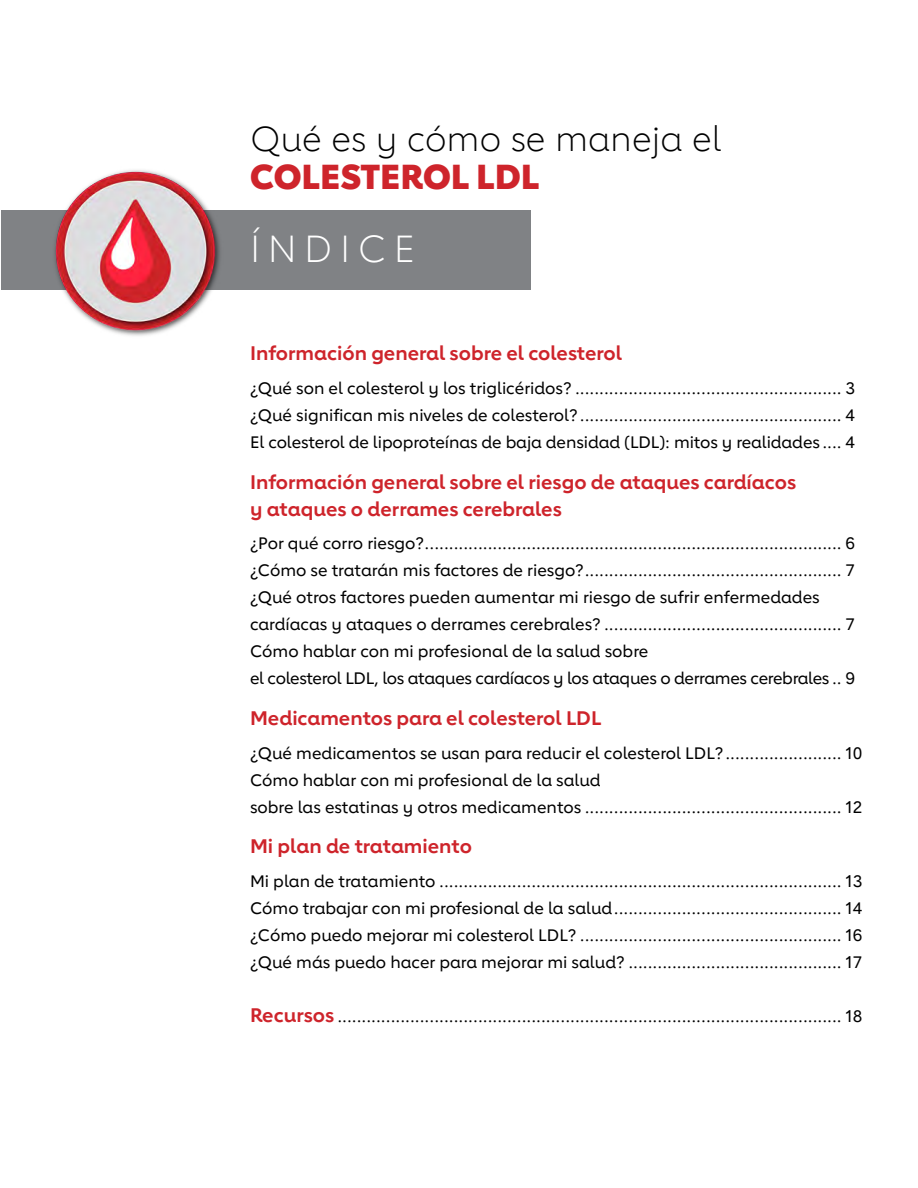
<style>
.page{position:relative;width:918px;height:1188px;background:#fff}
.page>*{position:absolute;margin:0;border:0;box-sizing:border-box;transform-origin:0 0}
.t1{font:300 37.5px "Lub Dub";letter-spacing:.2em;color:#fff}
.t2{font:300 34.5px "Lub Dub";color:#000}
.t3{font:800 34.5px "Lub Dub";color:#ce242b}
.t4{font:700 19.5px/27px "Lub Dub";color:#ce242b}
.t5{font:500 16.5px/27px "Lub Dub";color:#000}
.t6{font:500 16.5px "Lub Dub";color:#000101}
.t7{font:500 16.5px/27px "Lub Dub";letter-spacing:-.02em;color:#000}
.s1{font-weight:700;font-size:19.5px;color:#ce242b}
</style>
<div class="page">
<div style="left:1px;top:211px;width:529px;height:79px;background:#808285"></div>
<img style="left:48px;top:170px;width:175px;height:166px">
<p class="t2" style="left:250px;top:119px;width:473px">Qué es y cómo se maneja el</p>
<p class="t3" style="left:250px;top:155px;width:291px">COLESTEROL LDL</p>
<h2 class="t1" style="left:250px;top:227px;width:167px">ÍNDICE</h2>
<p class="t4" style="left:250px;top:340px;width:373px">Información general sobre el colesterol</p>
<p class="t5" style="left:250px;top:375px;width:607px">¿Qué son el colesterol y los triglicéridos? ....................................................... 3</p>
<p class="t5" style="left:250px;top:402px;width:607px">¿Qué significan mis niveles de colesterol? ...................................................... 4</p>
<p class="t5" style="left:250px;top:429px;width:607px">El colesterol de lipoproteínas de baja densidad (LDL): mitos y realidades .... 4</p>
<p class="t4" style="left:250px;top:468px;width:548px">Información general sobre el riesgo de ataques cardíacos y ataques o derrames cerebrales</p>
<p class="t5" style="left:250px;top:530px;width:607px">¿Por qué corro riesgo?...................................................................................... 6</p>
<p class="t5" style="left:250px;top:557px;width:607px">¿Cómo se tratarán mis factores de riesgo?..................................................... 7</p>
<p class="t5" style="left:250px;top:584px;width:607px">¿Qué otros factores pueden aumentar mi riesgo de sufrir enfermedades cardíacas y ataques o derrames cerebrales? ................................................. 7</p>
<p class="t7" style="left:250px;top:638px;width:607px">Cómo hablar con mi profesional de la salud sobre<br>el colesterol LDL, los ataques cardíacos y los ataques o derrames cerebrales .. 9</p>
<p class="t4" style="left:250px;top:704px;width:353px">Medicamentos para el colesterol LDL</p>
<p class="t5" style="left:250px;top:739px;width:614px">¿Qué medicamentos se usan para reducir el colesterol LDL?........................ 10</p>
<p class="t5" style="left:250px;top:766px;width:614px">Cómo hablar con mi profesional de la salud<br>sobre las estatinas y otros medicamentos ..................................................... 12</p>
<p class="t4" style="left:250px;top:832px;width:223px">Mi plan de tratamiento</p>
<p class="t5" style="left:250px;top:867px;width:614px">Mi plan de tratamiento ................................................................................... 13</p>
<p class="t5" style="left:250px;top:894px;width:614px">Cómo trabajar con mi profesional de la salud............................................... 14</p>
<p class="t5" style="left:250px;top:921px;width:614px">¿Cómo puedo mejorar mi colesterol LDL? ...................................................... 16</p>
<p class="t5" style="left:250px;top:948px;width:614px">¿Qué más puedo hacer para mejorar mi salud? ............................................ 17</p>
<p class="t6" style="left:250px;top:1006px;width:614px"><span class="s1">Recursos</span> ........................................................................................................ 18</p>
</div>
